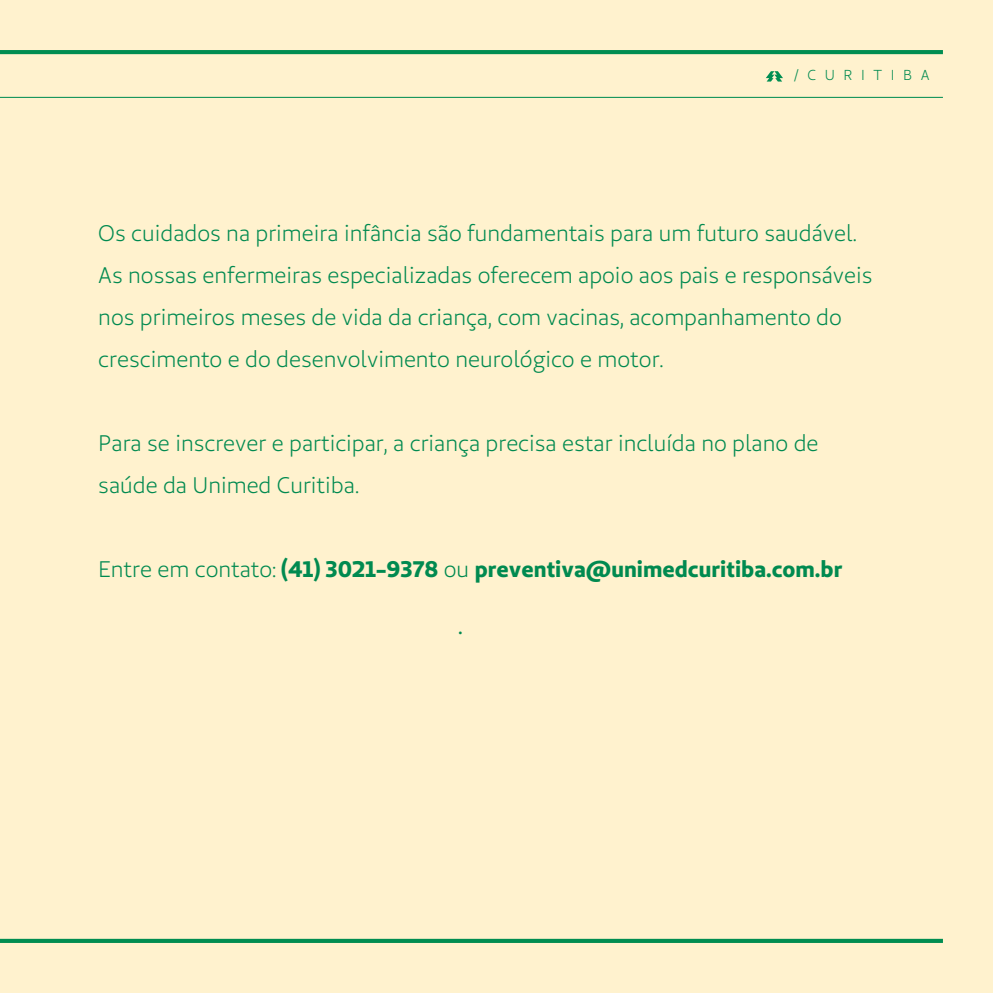
<style>
.page{position:relative;width:993px;height:993px;background:#fff}
.page>*{position:absolute;margin:0;border:0;box-sizing:border-box;transform-origin:0 0}
.t1{font:22.5px/42px "Unimed Sans 2020 Book";color:#008a50}
.t2{font:22.5px "Unimed Sans 2020 Bold";color:#008a50}
.t3{font:22.5px "Unimed Sans 2020 Regular";color:#008a50}
.t4{font:14.5px "Unimed Sans 2020 Book";letter-spacing:.6em;color:#008a50}
.s1{font-family:"Unimed Sans 2020 Book"}
</style>
<div class="page">
<div style="left:0;top:0;width:992px;height:992px;background:#fff2ce"></div>
<hr style="left:0;top:97px;width:942px;height:1px;background:#008d51">
<hr style="left:0;top:50px;width:942px;height:4px;background:#008d51">
<svg style="left:0;top:938px;width:942px;height:4px;background:#35a26b"></svg>
<svg style="left:766px;top:71px;width:16px;height:11px"></svg>
<p class="t4" style="left:793px;top:66px;width:137px">/CURITIBA</p>
<p class="t1" style="left:98px;top:212px;width:775px">Os cuidados na primeira infância são fundamentais para um futuro saudável.<br>As nossas enfermeiras especializadas oferecem apoio aos pais e responsáveis nos primeiros meses de vida da criança, com vacinas, acompanhamento do crescimento e do desenvolvimento neurológico e motor.</p>
<p class="t1" style="left:98px;top:422px;width:721px">Para se inscrever e participar, a criança precisa estar incluída no plano de saúde da Unimed Curitiba.</p>
<p class="t2" style="left:98px;top:554px;width:745px"><span class="s1">Entre em contato:</span> (41) 3021-9378 <span class="s1">ou</span> preventiva@unimedcuritiba.com.br</p>
<p class="t3" style="left:458px;top:612px;width:6px">.</p>
</div>
